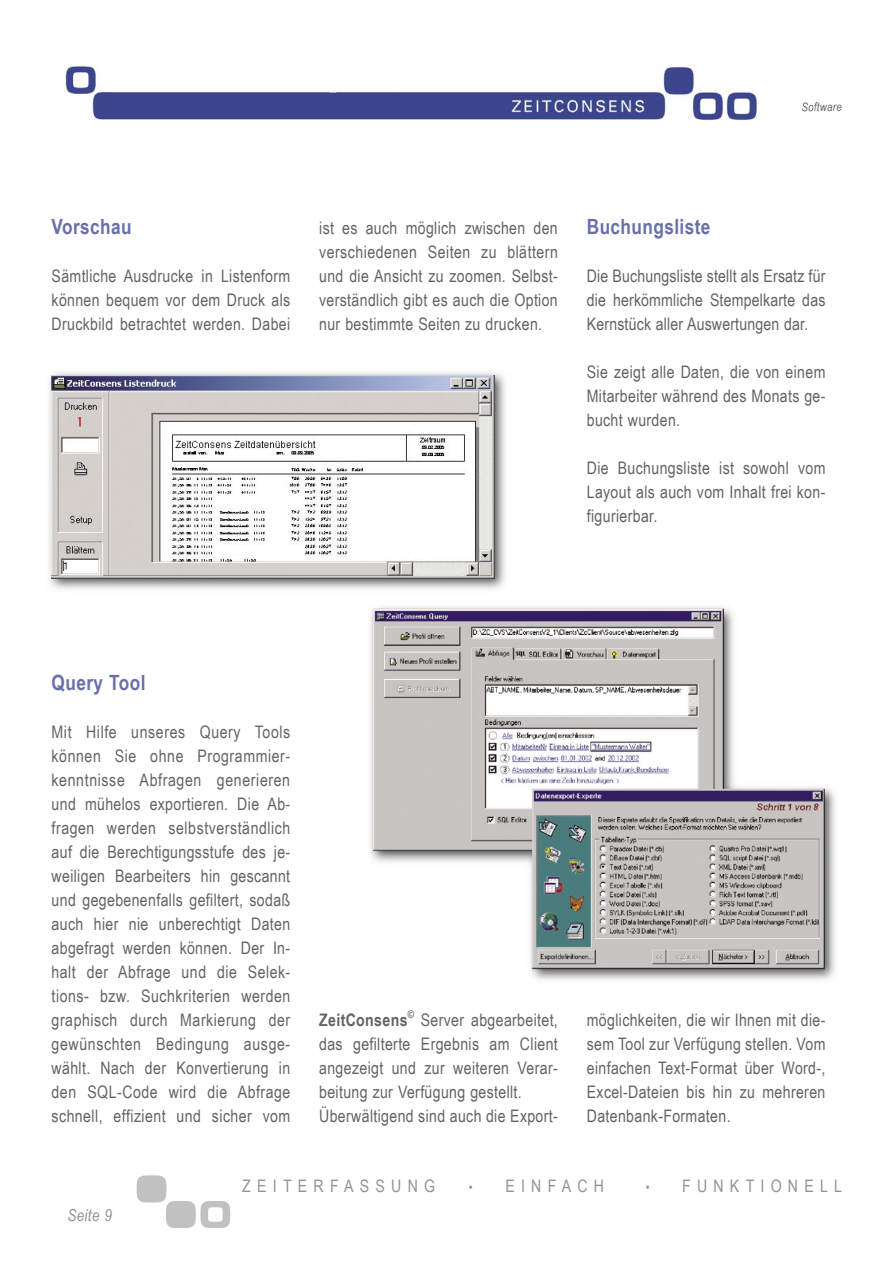
<style>
.page{position:relative;width:893px;height:1263px;background:#fff}
.page>*{position:absolute;margin:0;border:0;box-sizing:border-box;transform-origin:0 0}
.t1{font:700 21px "Arial Narrow";letter-spacing:.02em;color:#6970a9}
.t2{font:17.25px/24px "Arial Narrow";letter-spacing:.02em;color:#636363;text-align:justify}
.t3{font:17.25px "Arial Narrow";letter-spacing:.36em;color:#939393}
.t4{font:italic 16.5px "Arial Narrow";letter-spacing:.02em;color:#939393}
.t5{font:italic 12px "Arial Narrow";letter-spacing:.02em;color:#636363}
.s1{font-weight:700}
.s2{font-size:13.5px}
</style>
<div class="page">
<img style="left:65px;top:66px;width:747px;height:54px">
<svg style="left:802px;top:102px;width:12px;height:9px"></svg>
<svg style="left:137px;top:1175px;width:93px;height:53px"></svg>
<img style="left:49px;top:372px;width:456px;height:217px">
<img style="left:52px;top:375px;width:443px;height:203px">
<img style="left:532px;top:788px;width:303px;height:192px">
<img style="left:370px;top:605px;width:458px;height:368px">
<p class="t5" style="left:801px;top:99px;width:42px">Software</p>
<p class="t1" style="left:52px;top:210px;width:82px">Vorschau</p>
<p class="t2" style="left:52px;top:263px;width:240px">Sämtliche Ausdrucke in Listenform können bequem vor dem Druck als Druckbild betrachtet werden. Dabei</p>
<p class="t2" style="left:319px;top:215px;width:240px">ist es auch möglich zwischen den verschiedenen Seiten zu blättern und die Ansicht zu zoomen. Selbst&shy;verständlich gibt es auch die Option nur bestimmte Seiten zu drucken.</p>
<p class="t1" style="left:587px;top:210px;width:125px">Buchungsliste</p>
<p class="t2" style="left:587px;top:263px;width:240px">Die Buchungsliste stellt als Ersatz für die herkömmliche Stempelkarte das Kernstück aller Auswertungen dar.</p>
<p class="t2" style="left:587px;top:359px;width:240px">Sie zeigt alle Daten, die von einem Mitarbeiter während des Monats ge&shy;bucht wurden.</p>
<p class="t2" style="left:587px;top:455px;width:240px">Die Buchungsliste ist sowohl vom Layout als auch vom Inhalt frei kon&shy;figurierbar.</p>
<p class="t1" style="left:52px;top:666px;width:95px">Query Tool</p>
<p class="t2" style="left:52px;top:719px;width:240px">Mit Hilfe unseres Query Tools können Sie ohne Programmier&shy;kenntnisse Abfragen generieren und mühelos exportieren. Die Ab&shy;fragen werden selbstverständlich auf die Berechtigungsstufe des je&shy;weiligen Bearbeiters hin gescannt und gegebenenfalls gefiltert, sodaß auch hier nie unberechtigt Daten abgefragt werden können. Der In&shy;halt der Abfrage und die Selek&shy;tions- bzw. Suchkriterien werden graphisch durch Markierung der gewünschten Bedingung ausge&shy;wählt. Nach der Konvertierung in den SQL-Code wird die Abfrage schnell, effizient und sicher vom</p>
<p class="t2" style="left:319px;top:1007px;width:240px;text-align:left"><span class="s1">ZeitConsens</span><sup>©</sup> Server abgearbeitet, das gefilterte Ergebnis am Client angezeigt und zur weiteren Verar&shy;beitung zur Verfügung gestellt.<br>Überwältigend sind auch die Export-</p>
<p class="t2" style="left:587px;top:1007px;width:240px">möglichkeiten, die wir Ihnen mit die&shy;sem Tool zur Verfügung stellen. Vom einfachen Text-Format über Word-, Excel-Dateien bis hin zu mehreren Datenbank-Formaten.</p>
<p class="t4" style="left:67px;top:1204px;width:46px">Seite 9</p>
<p class="t3" style="left:242px;top:1173px;width:194px">ZEITERFASSUNG</p>
<p class="t3" style="left:469px;top:1173px;width:137px"><span class="s2">•</span> EINFACH</p>
<p class="t3" style="left:646px;top:1173px;width:198px"><span class="s2">•</span> FUNKTIONELL</p>
</div>
